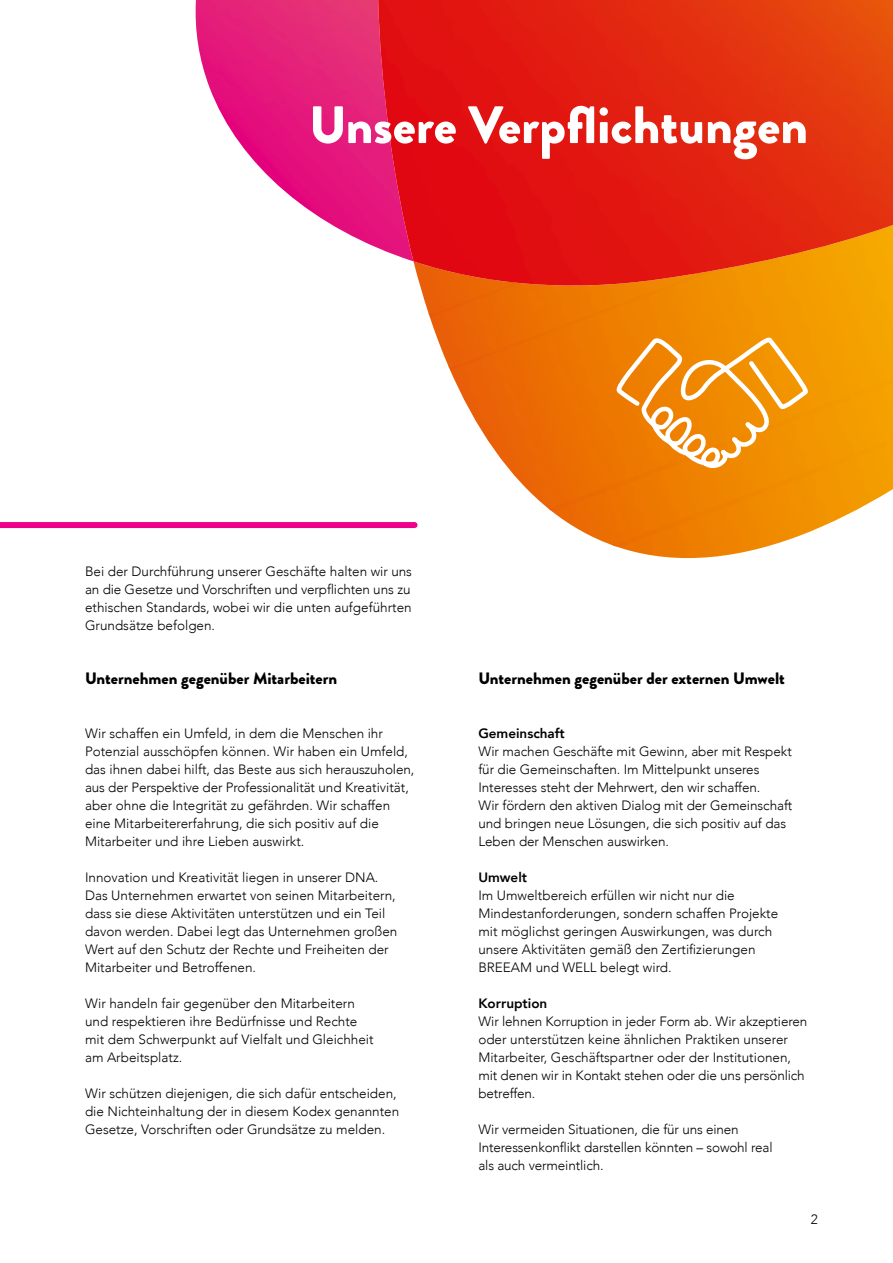
<style>
.page{position:relative;width:893px;height:1263px;background:#fff}
.page>*{position:absolute;margin:0;border:0;box-sizing:border-box;transform-origin:0 0}
.t1{font:900 52.5px "Brandon Grotesque";color:#fff}
.t2{font:900 16.5px "Brandon Grotesque";color:#000}
.t3{font:300 13.5px/18px "Avenir";color:#000}
.t4{font:800 13.5px "Avenir";color:#000}
</style>
<div class="page">
<img style="left:449px;top:292px;width:444px;height:216px">
<img style="left:548px;top:378px;width:345px;height:167px">
<img style="left:612px;top:439px;width:281px;height:119px">
<img style="left:429px;top:292px;width:273px;height:76px">
<img style="left:422px;top:292px;width:93px;height:23px">
<img style="left:195px;top:0;width:183px;height:248px">
<img style="left:378px;top:0;width:515px;height:292px">
<svg style="left:615px;top:331px;width:200px;height:145px;background:#f19a25"></svg>
<div style="left:0;top:522px;width:415px;height:6px;background:#ec008c"></div>
<h1 class="t1" style="left:309px;top:88px;width:500px">Unsere Verpflichtungen</h1>
<p class="t3" style="left:85px;top:562px;width:328px;text-align:justify">Bei der Durchführung unserer Geschäfte halten wir uns an die Gesetze und Vorschriften und verpflichten uns zu ethischen Standards, wobei wir die unten aufgeführten Grundsätze befolgen.</p>
<p class="t2" style="left:85px;top:667px;width:254px">Unternehmen gegenüber Mitarbeitern</p>
<p class="t3" style="left:85px;top:724px;width:331px">Wir schaffen ein Umfeld, in dem die Menschen ihr Potenzial ausschöpfen können. Wir haben ein Umfeld, das ihnen dabei hilft, das Beste aus sich herauszuholen, aus der Perspektive der Professionalität und Kreativität, aber ohne die Integrität zu gefährden. Wir schaffen eine Mitarbeitererfahrung, die sich positiv auf die Mitarbeiter und ihre Lieben auswirkt.</p>
<p class="t3" style="left:85px;top:868px;width:314px">Innovation und Kreativität liegen in unserer DNA.<br>Das Unternehmen erwartet von seinen Mitarbeitern, dass sie diese Aktivitäten unterstützen und ein Teil davon werden. Dabei legt das Unternehmen großen Wert auf den Schutz der Rechte und Freiheiten der Mitarbeiter und Betroffenen.</p>
<p class="t3" style="left:85px;top:994px;width:290px">Wir handeln fair gegenüber den Mitarbeitern und respektieren ihre Bedürfnisse und Rechte mit dem Schwerpunkt auf Vielfalt und Gleichheit am Arbeitsplatz.</p>
<p class="t3" style="left:85px;top:1084px;width:316px">Wir schützen diejenigen, die sich dafür entscheiden, die Nichteinhaltung der in diesem Kodex genannten<br>Gesetze, Vorschriften oder Grundsätze zu melden.</p>
<p class="t2" style="left:478px;top:667px;width:308px">Unternehmen gegenüber der externen Umwelt</p>
<p class="t4" style="left:478px;top:723px;width:88px">Gemeinschaft</p>
<p class="t3" style="left:478px;top:742px;width:316px">Wir machen Geschäfte mit Gewinn, aber mit Respekt für die Gemeinschaften. Im Mittelpunkt unseres Interesses steht der Mehrwert, den wir schaffen.<br>Wir fördern den aktiven Dialog mit der Gemeinschaft und bringen neue Lösungen, die sich positiv auf das Leben der Menschen auswirken.</p>
<p class="t4" style="left:478px;top:867px;width:50px">Umwelt</p>
<p class="t3" style="left:478px;top:886px;width:301px">Im Umweltbereich erfüllen wir nicht nur die Mindestanforderungen, sondern schaffen Projekte mit möglichst geringen Auswirkungen, was durch unsere Aktivitäten gemäß den Zertifizierungen BREEAM und WELL belegt wird.</p>
<p class="t4" style="left:478px;top:993px;width:70px">Korruption</p>
<p class="t3" style="left:478px;top:1012px;width:331px">Wir lehnen Korruption in jeder Form ab. Wir akzeptieren oder unterstützen keine ähnlichen Praktiken unserer Mitarbeiter, Geschäftspartner oder der Institutionen, mit denen wir in Kontakt stehen oder die uns persönlich betreffen.</p>
<p class="t3" style="left:478px;top:1120px;width:296px">Wir vermeiden Situationen, die für uns einen<br>Interessenkonflikt darstellen könnten – sowohl real als auch vermeintlich.</p>
<p class="t3" style="left:811px;top:1210px;width:9px">2</p>
</div>
